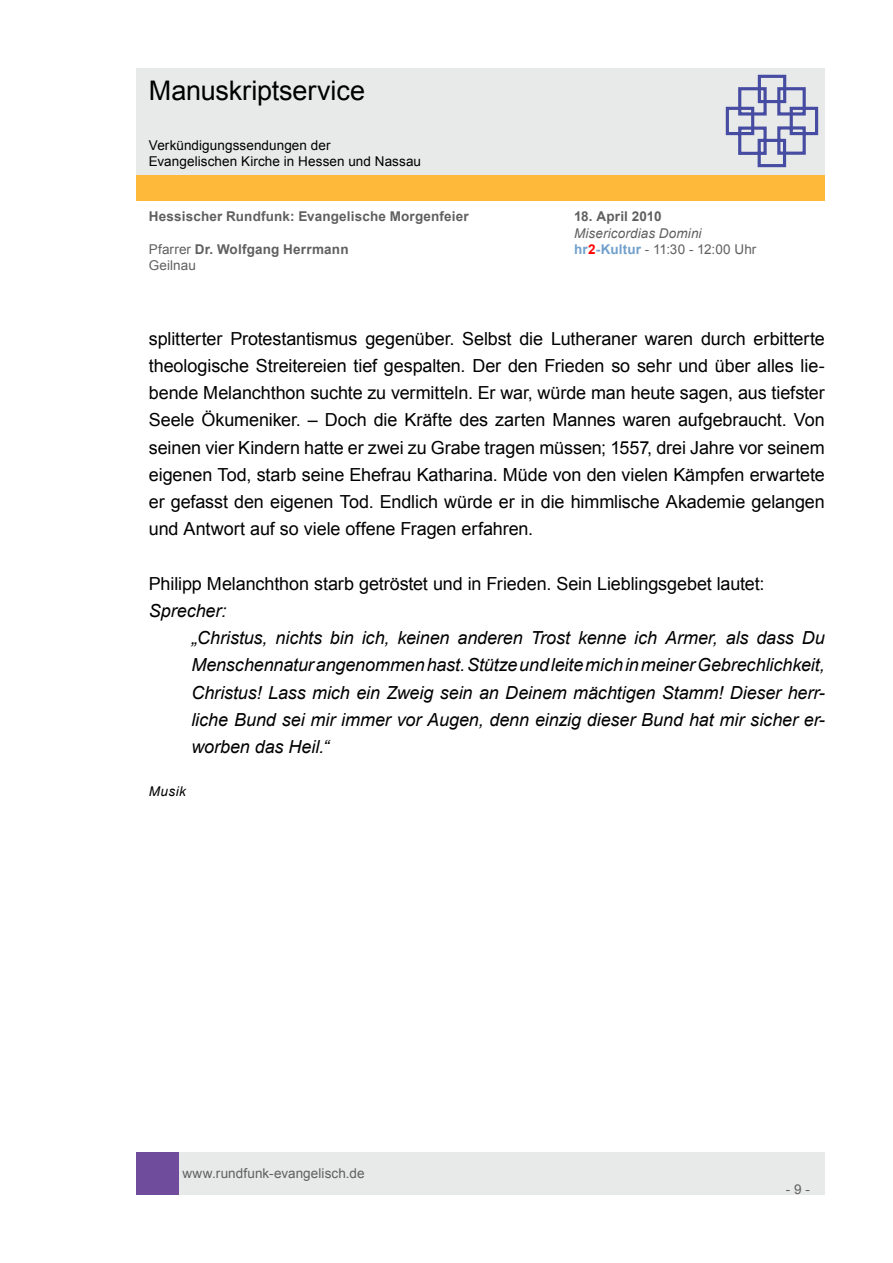
<style>
.page{position:relative;width:893px;height:1263px;background:#fff}
.page>*{position:absolute;margin:0;border:0;box-sizing:border-box;transform-origin:0 0}
.t1{font:27px "Arial";letter-spacing:-.005em;color:#000}
.t2{font:18px/27.2px "Arial";letter-spacing:-.005em;color:#000;text-align:justify}
.t3{font:italic 18px/27.2px "Arial";letter-spacing:-.005em;color:#000}
.t4{font:700 13.5px "Arial";letter-spacing:.015em;color:#606060}
.t5{font:13.5px "Arial";letter-spacing:.005em;color:#606060}
.t6{font:13.5px/16.2px "Arial";letter-spacing:.005em;color:#000}
.t7{font:italic 13.5px "Arial";letter-spacing:.01em;color:#606060}
.t8{font:italic 13.5px "Arial";letter-spacing:.035em;color:#000}
.s1{font-weight:400}
.s2{font-weight:700;color:#71a0cc}
.s3{font-weight:700;color:#f00}
</style>
<div class="page">
<div style="left:179px;top:1152px;width:646px;height:43px;background:#e8e9e9"></div>
<div style="left:136px;top:1152px;width:43px;height:43px;background:#704c9c"></div>
<div style="left:136px;top:175px;width:689px;height:26px;background:#ffb93a"></div>
<div style="left:136px;top:68px;width:689px;height:106px;background:#e8e9e9"></div>
<svg style="left:725px;top:74px;width:94px;height:94px"></svg>
<h1 class="t1" style="left:149px;top:73px;width:218px">Manuskriptservice</h1>
<p class="t6" style="left:149px;top:137px;width:274px">Verkündigungssendungen der<br>Evangelischen Kirche in Hessen und Nassau</p>
<p class="t4" style="left:149px;top:208px;width:322px">Hessischer Rundfunk: Evangelische Morgenfeier</p>
<p class="t4" style="left:574px;top:208px;width:89px">18. April 2010</p>
<p class="t7" style="left:574px;top:224px;width:129px">Misericordias Domini</p>
<p class="t4" style="left:149px;top:240px;width:201px"><span class="s1">Pfarrer</span> Dr. Wolfgang Herrmann</p>
<p class="t5" style="left:574px;top:240px;width:184px"><span class="s2">hr</span><span class="s3">2</span><span class="s2">-Kultur</span> - 11:30 - 12:00 Uhr</p>
<p class="t5" style="left:149px;top:256px;width:49px">Geilnau</p>
<p class="t2" style="left:149px;top:325px;width:678px">splitterter Protestantismus gegenüber. Selbst die Lutheraner waren durch erbitterte theologische Streitereien tief gespalten. Der den Frieden so sehr und über alles lie&shy;bende Melanchthon suchte zu vermitteln. Er war, würde man heute sagen, aus tiefster Seele Ökumeniker. – Doch die Kräfte des zarten Mannes waren aufgebraucht. Von seinen vier Kindern hatte er zwei zu Grabe tragen müssen; 1557, drei Jahre vor seinem eigenen Tod, starb seine Ehefrau Katharina. Müde von den vielen Kämpfen erwartete er gefasst den eigenen Tod. Endlich würde er in die himmlische Akademie gelangen und Antwort auf so viele offene Fragen erfahren.</p>
<p class="t2" style="left:149px;top:570px;width:617px">Philipp Melanchthon starb getröstet und in Frieden. Sein Lieblingsgebet lautet:</p>
<p class="t3" style="left:191px;top:597px;width:635px;text-indent:-43px">Sprecher:<br>„Christus, nichts bin ich, keinen anderen Trost kenne ich Armer, als dass Du Menschennatur angenommen hast. Stütze und leite mich in meiner Gebrechlichkeit, Christus! Lass mich ein Zweig sein an Deinem mächtigen Stamm! Dieser herr&shy;liche Bund sei mir immer vor Augen, denn einzig dieser Bund hat mir sicher er&shy;worben das Heil.“</p>
<p class="t8" style="left:149px;top:783px;width:39px">Musik</p>
<p class="t5" style="left:182px;top:1164px;width:184px">www.rundfunk-evangelisch.de</p>
<p class="t5" style="left:786px;top:1180px;width:26px">- 9 -</p>
</div>
